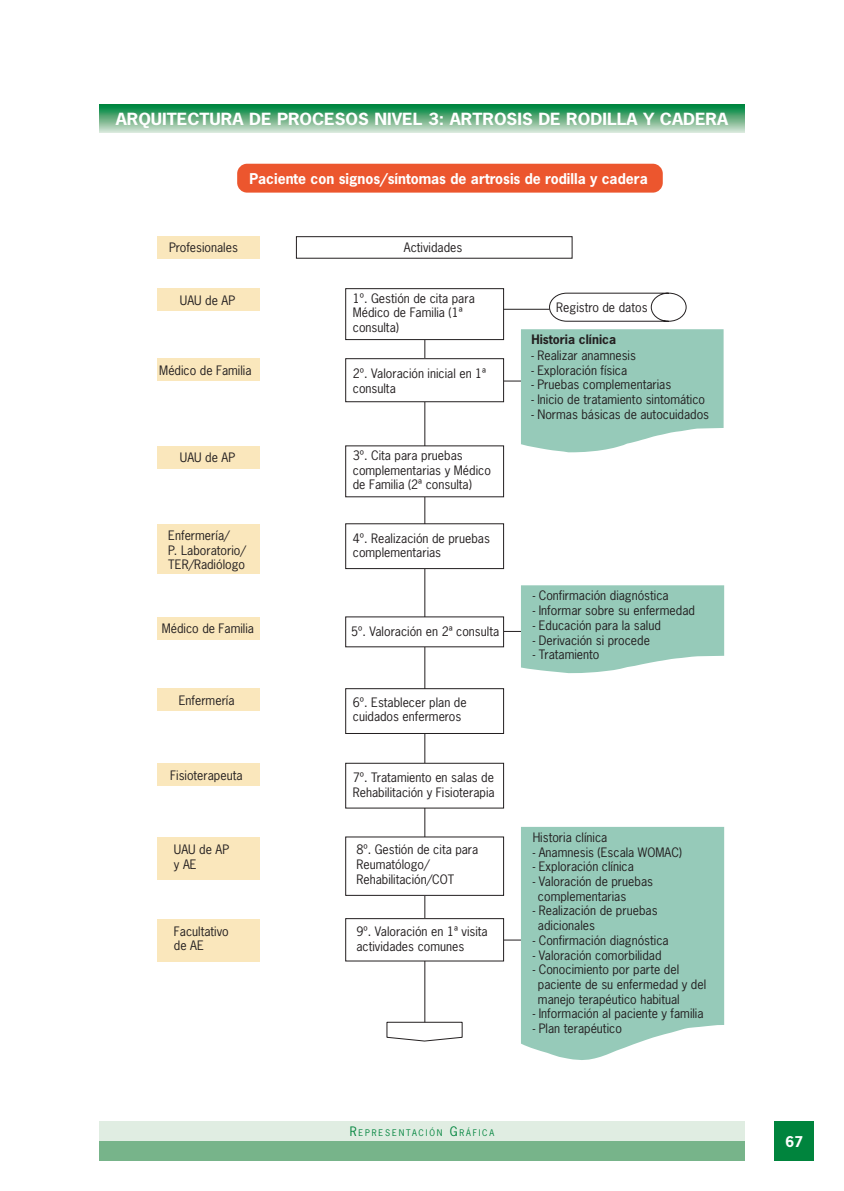
<style>
.page{position:relative;width:844px;height:1191px;background:#fff}
.page>*{position:absolute;margin:0;border:0;box-sizing:border-box;transform-origin:0 0}
.t1{font:700 15.75px "News Gothic";color:#fff;scale:1.11 1}
.t2{font:700 14px "News Gothic";color:#fff}
.t3{font:12.25px/14.7px "News Gothic";color:#231f20}
.t4{font:700 12.25px "News Gothic";color:#231f20}
.t5{font:8.58px "News Gothic";letter-spacing:.215em;color:#00843d}
.s1{font-size:12.25px}
</style>
<div class="page">
<div style="left:774px;top:1121px;width:40px;height:40px;background:#00843d"></div>
<div style="left:99px;top:1141px;width:645px;height:20px;background:#77b48a"></div>
<div style="left:99px;top:1121px;width:645px;height:20px;background:#e0ede2"></div>
<div style="left:99px;top:104px;width:645px;height:28px;background:linear-gradient(to bottom,#007d31,#ccdbca)"></div>
<hr style="left:424px;top:339px;width:1px;height:689px;background:#231f20">
<hr style="left:503px;top:380px;width:46px;height:1px;background:#231f20">
<hr style="left:503px;top:631px;width:46px;height:1px;background:#231f20">
<hr style="left:503px;top:939px;width:46px;height:1px;background:#231f20">
<svg style="left:521px;top:329px;width:202px;height:123px"></svg>
<svg style="left:521px;top:585px;width:203px;height:88px"></svg>
<svg style="left:548px;top:292px;width:138px;height:30px"></svg>
<svg style="left:386px;top:1021px;width:77px;height:21px"></svg>
<div style="left:237px;top:164px;width:425px;height:29px;background:#ec562e;border-radius:10px"></div>
<div style="left:157px;top:237px;width:102px;height:22px;background:#fae7bc"></div>
<div style="left:296px;top:236px;width:276px;height:23px;border:1px solid #231f20"></div>
<div style="left:345px;top:288px;width:159px;height:52px;border:1px solid #231f20"></div>
<svg style="left:521px;top:827px;width:203px;height:233px;fill:#96cab9"></svg>
<div style="left:345px;top:359px;width:158px;height:43px;background:#fff"></div>
<div style="left:345px;top:358px;width:159px;height:44px;border:1px solid #231f20"></div>
<div style="left:345px;top:524px;width:158px;height:44px;background:#fff"></div>
<div style="left:345px;top:523px;width:159px;height:46px;border:1px solid #231f20"></div>
<div style="left:345px;top:688px;width:158px;height:45px;background:#fff"></div>
<div style="left:345px;top:688px;width:159px;height:46px;border:1px solid #231f20"></div>
<div style="left:345px;top:763px;width:158px;height:45px;background:#fff"></div>
<div style="left:345px;top:763px;width:159px;height:45px;border:1px solid #231f20"></div>
<div style="left:157px;top:289px;width:102px;height:22px;background:#fae7bc"></div>
<div style="left:157px;top:446px;width:102px;height:22px;background:#fae7bc"></div>
<div style="left:157px;top:524px;width:102px;height:49px;background:#fae7bc"></div>
<div style="left:157px;top:359px;width:102px;height:22px;background:#fae7bc"></div>
<div style="left:157px;top:617px;width:102px;height:22px;background:#fae7bc"></div>
<div style="left:157px;top:688px;width:102px;height:23px;background:#fae7bc"></div>
<div style="left:157px;top:763px;width:102px;height:23px;background:#fae7bc"></div>
<div style="left:157px;top:837px;width:102px;height:42px;background:#fae7bc"></div>
<div style="left:345px;top:918px;width:158px;height:43px;background:#fff"></div>
<div style="left:345px;top:918px;width:159px;height:43px;border:1px solid #231f20"></div>
<div style="left:157px;top:918px;width:102px;height:43px;background:#fae7bc"></div>
<hr style="left:503px;top:309px;width:46px;height:1px;background:#231f20">
<p class="t1" style="left:116px;top:108px;width:553px">ARQUITECTURA DE PROCESOS NIVEL 3: ARTROSIS DE RODILLA Y CADERA</p>
<p class="t2" style="left:249px;top:169px;width:399px">Paciente con signos/síntomas de artrosis de rodilla y cadera</p>
<p class="t3" style="left:169px;top:240px;width:70px">Profesionales</p>
<p class="t3" style="left:404px;top:240px;width:60px">Actividades</p>
<p class="t3" style="left:180px;top:293px;width:57px">UAU de AP</p>
<p class="t3" style="left:159px;top:363px;width:94px">Médico de Familia</p>
<p class="t3" style="left:353px;top:291px;width:123px">1º. Gestión de cita para<br>Médico de Familia (1ª consulta)</p>
<p class="t3" style="left:556px;top:299px;width:93px">Registro de datos</p>
<p class="t4" style="left:531px;top:331px;width:86px">Historia clínica</p>
<p class="t3" style="left:531px;top:348px;width:106px">- Realizar anamnesis</p>
<p class="t3" style="left:531px;top:363px;width:97px">- Exploración física</p>
<p class="t3" style="left:531px;top:377px;width:141px">- Pruebas complementarias</p>
<p class="t3" style="left:531px;top:392px;width:175px">- Inicio de tratamiento sintomático</p>
<p class="t3" style="left:531px;top:407px;width:179px">- Normas básicas de autocuidados</p>
<p class="t3" style="left:353px;top:366px;width:135px">2º. Valoración inicial en 1ª consulta</p>
<p class="t3" style="left:180px;top:450px;width:57px">UAU de AP</p>
<p class="t3" style="left:353px;top:448px;width:139px">3º. Cita para pruebas complementarias y Médico de Familia (2ª consulta)</p>
<p class="t3" style="left:168px;top:528px;width:79px">Enfermería/<br>P. Laboratorio/<br>TER/Radiólogo</p>
<p class="t3" style="left:353px;top:530px;width:139px">4º. Realización de pruebas complementarias</p>
<p class="t3" style="left:162px;top:621px;width:94px">Médico de Familia</p>
<p class="t3" style="left:351px;top:623px;width:149px">5º. Valoración en 2ª consulta</p>
<p class="t3" style="left:532px;top:588px;width:137px">- Confirmación diagnóstica</p>
<p class="t3" style="left:532px;top:603px;width:164px">- Informar sobre su enfermedad</p>
<p class="t3" style="left:532px;top:617px;width:130px">- Educación para la salud</p>
<p class="t3" style="left:532px;top:632px;width:119px">- Derivación si procede</p>
<p class="t3" style="left:532px;top:647px;width:68px">- Tratamiento</p>
<p class="t3" style="left:179px;top:693px;width:57px">Enfermería</p>
<p class="t3" style="left:353px;top:694px;width:115px">6º. Establecer plan de cuidados enfermeros</p>
<p class="t3" style="left:170px;top:768px;width:74px">Fisioterapeuta</p>
<p class="t3" style="left:353px;top:770px;width:143px">7º. Tratamiento en salas de<br>Rehabilitación y Fisioterapia</p>
<p class="t3" style="left:174px;top:842px;width:57px">UAU de AP y AE</p>
<p class="t3" style="left:174px;top:923px;width:56px">Facultativo de AE</p>
<p class="t3" style="left:356px;top:842px;width:123px">8º. Gestión de cita para<br>Reumatólogo/<br>Rehabilitación/COT</p>
<p class="t3" style="left:356px;top:924px;width:133px">9º. Valoración en 1ª visita actividades comunes</p>
<p class="t3" style="left:532px;top:830px;width:76px">Historia clínica</p>
<p class="t3" style="left:532px;top:844px;width:151px">- Anamnesis (Escala WOMAC)</p>
<p class="t3" style="left:532px;top:859px;width:103px">- Exploración clínica</p>
<p class="t3" style="left:538px;top:874px;width:117px;text-indent:-5px">- Valoración de pruebas complementarias</p>
<p class="t3" style="left:538px;top:903px;width:121px;text-indent:-5px">- Realización de pruebas adicionales</p>
<p class="t3" style="left:532px;top:932px;width:137px">- Confirmación diagnóstica</p>
<p class="t3" style="left:532px;top:947px;width:130px">- Valoración comorbilidad</p>
<p class="t3" style="left:538px;top:962px;width:170px;text-indent:-5px">- Conocimiento por parte del paciente de su enfermedad y del manejo terapéutico habitual</p>
<p class="t3" style="left:532px;top:1006px;width:172px">- Información al paciente y familia</p>
<p class="t3" style="left:532px;top:1021px;width:91px">- Plan terapéutico</p>
<p class="t5" style="left:349px;top:1127px;width:146px"><span class="s1">R</span>EPRESENTACIÓN <span class="s1">G</span>RÁFICA</p>
<p class="t2" style="left:785px;top:1132px;width:19px">67</p>
</div>
